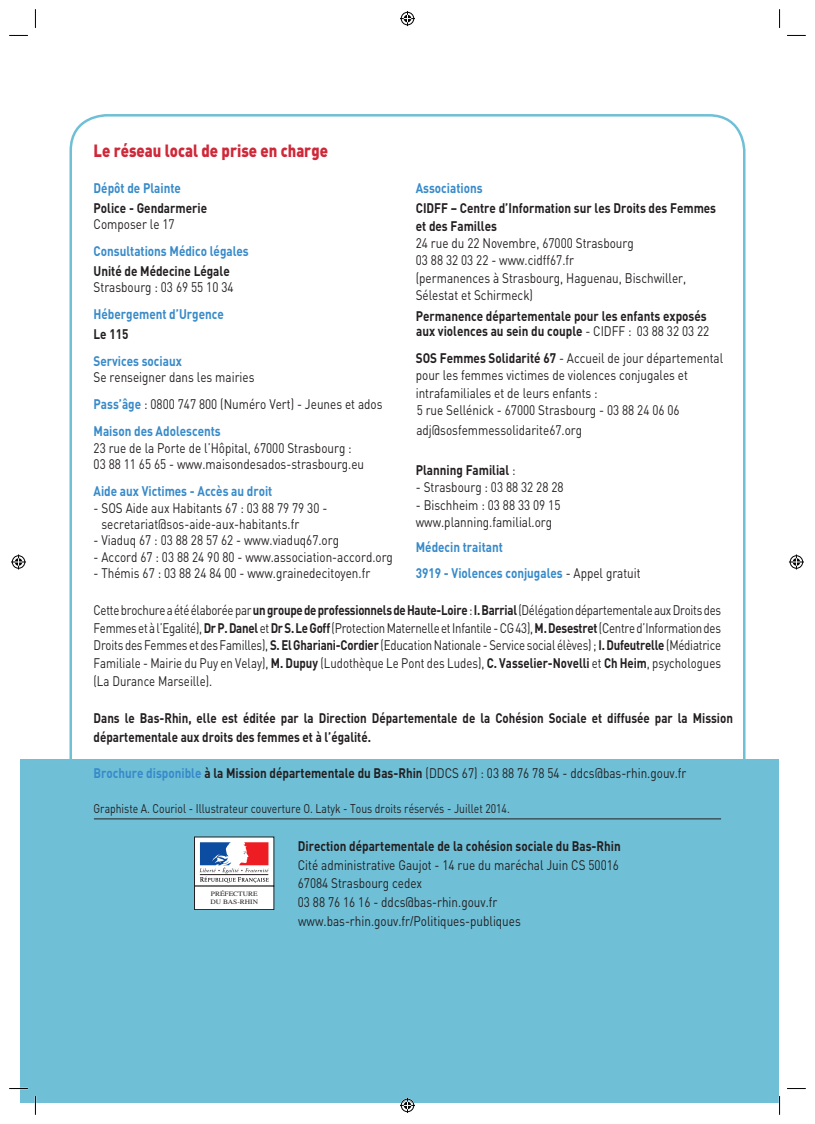
<style>
.page{position:relative;width:815px;height:1124px;background:#fff}
.page>*{position:absolute;margin:0;border:0;box-sizing:border-box;transform-origin:0 0}
.t1{font:900 17.5px "DIN";color:#cf2839;scale:.85 1}
.t2{font:13.75px/17.2px "DIN";color:#231f20;scale:.85 1}
.t3{font:13.75px/17.5px "DIN";color:#231f20;text-align:justify;scale:.83 1}
.t4{font:700 13.75px/17.4px "DIN";color:#231f20;scale:.85 1}
.t5{font:700 13.75px/25.6px "DIN";color:#378ac9;scale:.85 1}
.t6{font:700 13.75px/18.8px "DIN";color:#231f20;scale:.84 1}
.t7{font:12.5px "DIN";color:#231f20;scale:.83 1}
.t8{font:6.62px/8.4px "Times";color:#231f20;scale:1.12 1}
.s1{font-weight:700;color:#378ac9}
.s2{font-weight:400}
.s3{font-weight:700}
.s4{font-weight:400;color:#231f20}
.s5{font-family:"Arial"}
</style>
<div class="page">
<div style="left:21px;top:758px;width:758px;height:344px;background:#6fbfd7"></div>
<hr style="left:94px;top:818px;width:627px;height:1px;background:#231f20">
<div style="left:195px;top:836px;width:79px;height:49px;background:#fff"></div>
<div style="left:195px;top:885px;width:79px;height:24px;background:#fff"></div>
<svg style="left:199px;top:842px;width:70px;height:40px"></svg>
<svg style="left:9px;top:35px;width:19px;height:1px"></svg>
<svg style="left:787px;top:35px;width:19px;height:1px"></svg>
<svg style="left:9px;top:1087px;width:19px;height:2px"></svg>
<svg style="left:787px;top:1088px;width:19px;height:1px"></svg>
<svg style="left:35px;top:9px;width:1px;height:19px"></svg>
<svg style="left:35px;top:1096px;width:1px;height:18px"></svg>
<svg style="left:779px;top:9px;width:1px;height:19px"></svg>
<svg style="left:779px;top:1096px;width:1px;height:18px"></svg>
<svg style="left:400px;top:11px;width:15px;height:15px"></svg>
<svg style="left:400px;top:1097px;width:15px;height:15px"></svg>
<svg style="left:11px;top:554px;width:15px;height:15px"></svg>
<svg style="left:789px;top:554px;width:15px;height:15px"></svg>
<p class="t1" style="left:94px;top:139px;width:277px">Le réseau local de prise en charge</p>
<p class="t5" style="left:94px;top:174px;width:104px">Dépôt de Plainte</p>
<p class="t4" style="left:94px;top:198px;width:135px">Police - Gendarmerie</p>
<p class="t2" style="left:94px;top:215px;width:97px">Composer le 17</p>
<p class="t5" style="left:94px;top:237px;width:184px">Consultations Médico légales</p>
<p class="t4" style="left:94px;top:261px;width:162px">Unité de Médecine Légale</p>
<p class="t2" style="left:94px;top:278px;width:166px">Strasbourg : 03 69 55 10 34</p>
<p class="t5" style="left:94px;top:301px;width:155px">Hébergement d’Urgence</p>
<p class="t4" style="left:94px;top:325px;width:43px">Le 115</p>
<p class="t5" style="left:94px;top:347px;width:105px">Services sociaux</p>
<p class="t2" style="left:94px;top:363px;width:341px;line-height:27px">Se renseigner dans les mairies<br><span class="s1">Pass’âge</span> : 0800 747 800 (Numéro Vert) - Jeunes et ados<br><span class="s1">Maison des Adolescents</span></p>
<p class="t2" style="left:94px;top:439px;width:320px;line-height:16.4px">23 rue de la Porte de l’Hôpital, 67000 Strasbourg :<br>03 88 11 65 65 - www.maisondesados-strasbourg.eu</p>
<p class="t5" style="left:94px;top:477px;width:212px">Aide aux Victimes - Accès au droit</p>
<p class="t2" style="left:101px;top:499px;width:267px;line-height:16.4px;text-indent:-8px">- SOS Aide aux Habitants 67 : 03 88 79 79 30 - secretariat@sos-aide-aux-habitants.fr</p>
<p class="t2" style="left:94px;top:531px;width:290px">- Viaduq 67 : 03 88 28 57 62 - www.viaduq67.org</p>
<p class="t2" style="left:94px;top:547px;width:354px">- Accord 67 : 03 88 24 90 80 - www.association-accord.org</p>
<p class="t2" style="left:94px;top:564px;width:327px">- Thémis 67 : 03 88 24 84 00 - www.grainedecitoyen.fr</p>
<p class="t5" style="left:416px;top:174px;width:80px">Associations</p>
<p class="t4" style="left:416px;top:199px;width:355px">CIDFF – Centre d’Information sur les Droits des Femmes et des Familles</p>
<p class="t2" style="left:416px;top:234px;width:320px">24 rue du 22 Novembre, 67000 Strasbourg<br>03 88 32 03 22 - www.cidff67.fr<br>(permanences à Strasbourg, Haguenau, Bischwiller, Sélestat et Schirmeck)</p>
<p class="t4" style="left:416px;top:308px;width:347px;line-height:15.1px">Permanence départementale pour les enfants exposés aux violences au sein du couple <span class="s2">- CIDFF : 03 88 32 03 22</span></p>
<p class="t2" style="left:416px;top:366px;width:322px">pour les femmes victimes de violences conjugales et intrafamiliales et de leurs enfants :<br>5 rue Sellénick - 67000 Strasbourg - 03 88 24 06 06</p>
<p class="t2" style="left:416px;top:421px;width:196px">adj@sosfemmessolidarite67.org</p>
<p class="t2" style="left:416px;top:349px;width:363px"><span class="s3">SOS Femmes Solidarité 67</span> - Accueil de jour départemental</p>
<p class="t4" style="left:416px;top:460px;width:119px">Planning Familial <span class="s2">:</span></p>
<p class="t2" style="left:416px;top:478px;width:175px">- Strasbourg : 03 88 32 28 28</p>
<p class="t2" style="left:416px;top:495px;width:172px">- Bischheim : 03 88 33 09 15 www.planning.familial.org</p>
<p class="t5" style="left:416px;top:534px;width:266px">Médecin traitant<br>3919 - Violences conjugales <span class="s4">- Appel gratuit</span></p>
<p class="t3" style="left:94px;top:601px;width:758px">Cette brochure a été élaborée par <span class="s3">un groupe de professionnels de Haute-Loire</span> : <span class="s3">I. Barrial</span> (Délégation départementale aux Droits des Femmes et à l’Egalité), <span class="s3">Dr P. Danel</span> et <span class="s3">Dr S. Le Goff</span> (Protection Maternelle et Infantile - CG 43), <span class="s3">M. Desestret</span> (Centre d’Information des Droits des Femmes et des Familles), <span class="s3">S.ElGhariani-Cordier</span> (Education Nationale - Service social élèves) ; <span class="s3">I. Dufeutrelle</span> (Médiatrice Familiale - Mairie du Puy en Velay), <span class="s3">M. Dupuy</span> (Ludothèque Le Pont des Ludes), <span class="s3">C. Vasselier-Novelli</span> et <span class="s3">Ch Heim</span>, psychologues</p>
<p class="t3" style="left:94px;top:672px;width:144px">(La Durance Marseille).</p>
<p class="t6" style="left:94px;top:708px;width:763px">Dans le Bas-Rhin, elle est éditée par la Direction Départementale de la Cohésion Sociale et diffusée par la Mission départementale aux droits des femmes et à l’égalité.</p>
<p class="t2" style="left:94px;top:763px;width:699px"><span class="s1">Brochure disponible</span> <span class="s3">à la Mission départementale du Bas-Rhin</span> (DDCS 67) : 03 88 76 78 54 - ddcs@bas-rhin.gouv.fr</p>
<p class="t7" style="left:94px;top:801px;width:503px">Graphiste A. Couriol - Illustrateur couverture O. Latyk - Tous droits réservés - Juillet 2014.</p>
<p class="t8" style="left:210px;top:889px;width:44px">PRÉFECTURE<br>DU BAS-RHIN</p>
<p class="t4" style="left:298px;top:836px;width:381px">Direction départementale de la cohésion sociale du Bas-Rhin</p>
<p class="t2" style="left:298px;top:854px;width:379px;line-height:18.8px">Cité administrative Gaujot - 14 rue du maréchal Juin CS 50016<br>67084 Strasbourg cedex<br>03 88 76 16 16 - ddcs@bas-rhin.gouv.fr</p>
<p class="t2" style="left:298px;top:911px;width:264px">www.bas-rhin.gouv.fr<span class="s5">/</span>Politiques-publiques</p>
</div>
